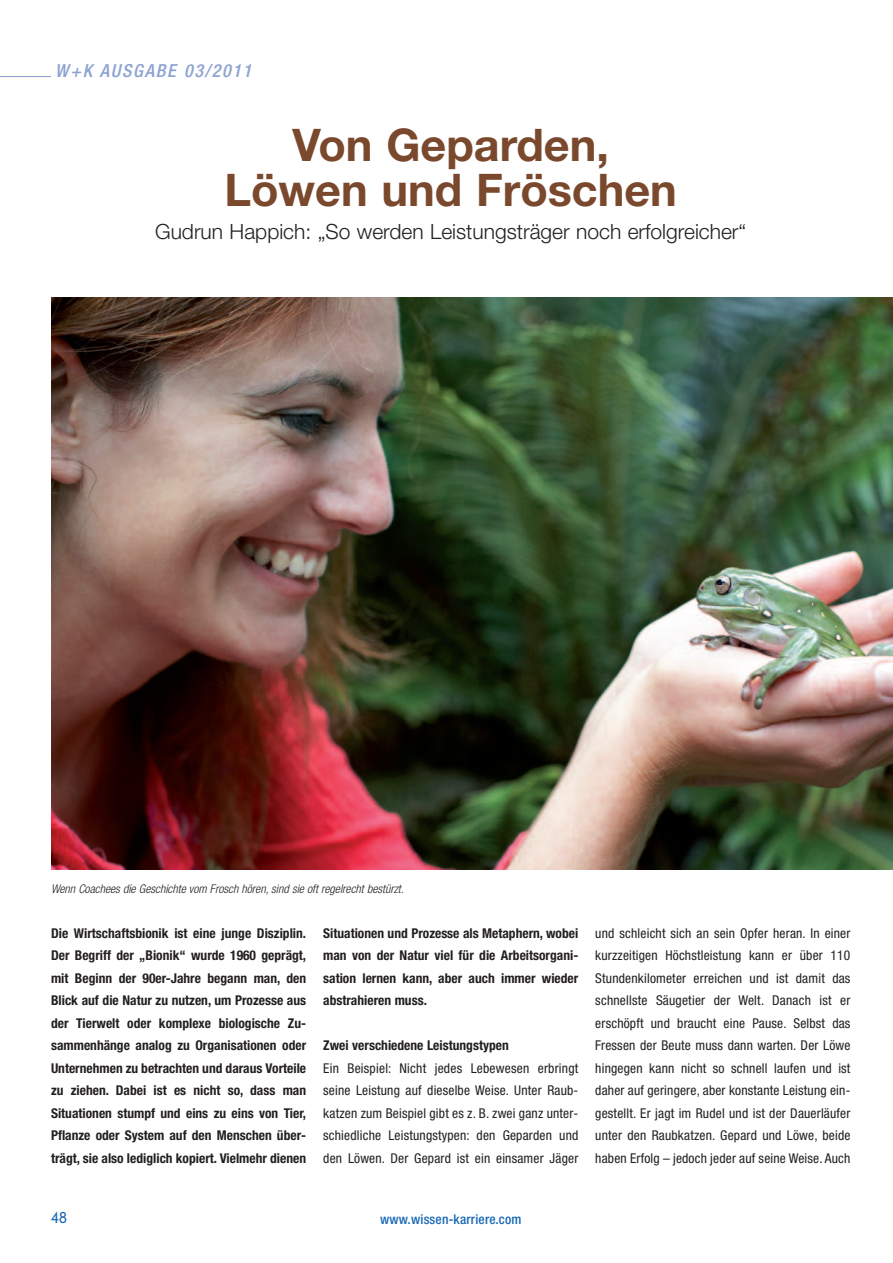
<style>
.page{position:relative;width:893px;height:1263px;background:#fff}
.page>*{position:absolute;margin:0;border:0;box-sizing:border-box;transform-origin:0 0}
.t1{font:700 45px/45px "Helvetica Neue";color:#7a482c;text-align:center}
.t2{font:300 21px "Helvetica Neue";color:#231f20}
.t3{font:italic 500 condensed 18px "Helvetica Neue";letter-spacing:.095em;color:#8ca2d2}
.t4{font:300 15px "DIN Neuzeit Grotesk";color:#1768b4}
.t5{font:condensed 13.5px/22.5px "Helvetica Neue";letter-spacing:.015em;color:#231f20;text-align:justify}
.t6{font:700 condensed 13.5px/22.5px "Helvetica Neue";color:#231f20;text-align:justify}
.t7{font:500 condensed 13.5px "Helvetica Neue";letter-spacing:.015em;color:#1768b4}
.t8{font:italic 300 condensed 12px "Helvetica Neue";color:#231f20}
</style>
<div class="page">
<hr style="left:0;top:76px;width:51px;height:1px;background:#8ca2d2">
<img style="left:51px;top:298px;width:842px;height:572px">
<h3 class="t3" style="left:55px;top:64px;width:198px">W+K AUSGABE 03/2011</h3>
<h1 class="t1" style="left:224px;top:126px;width:454px">Von Geparden,<br>Löwen und Fröschen</h1>
<h2 class="t2" style="left:155px;top:224px;width:593px">Gudrun Happich: „So werden Leistungsträger noch erfolgreicher“</h2>
<p class="t8" style="left:51px;top:884px;width:354px">Wenn Coachees die Geschichte vom Frosch hören, sind sie oft regelrecht bestürzt.</p>
<p class="t6" style="left:51px;top:923px;width:257px">Die Wirtschaftsbionik ist eine junge Disziplin.<br>Der Begriff der „Bionik“ wurde 1960 geprägt, mit Beginn der 90er-Jahre begann man, den Blick auf die Natur zu nutzen, um Prozesse aus der Tierwelt oder komplexe biologische Zu&shy;sammenhänge analog zu Organisationen oder Unternehmen zu betrachten und daraus Vorteile zu ziehen. Dabei ist es nicht so, dass man Situationen stumpf und eins zu eins von Tier, Pflanze oder System auf den Menschen über&shy;trägt, sie also lediglich kopiert. Vielmehr dienen</p>
<p class="t6" style="left:323px;top:923px;width:257px">Situationen und Prozesse als Metaphern, wobei man von der Natur viel für die Arbeitsorgani&shy;sation lernen kann, aber auch immer wieder abstrahieren muss.</p>
<p class="t6" style="left:323px;top:1035px;width:187px">Zwei verschiedene Leistungstypen</p>
<p class="t5" style="left:323px;top:1058px;width:257px">Ein Beispiel: Nicht jedes Lebewesen erbringt seine Leistung auf dieselbe Weise. Unter Raub&shy;katzen zum Beispiel gibt es z. B. zwei ganz unter&shy;schiedliche Leistungstypen: den Geparden und den Löwen. Der Gepard ist ein einsamer Jäger</p>
<p class="t5" style="left:595px;top:923px;width:257px">und schleicht sich an sein Opfer heran. In einer kurzzeitigen Höchstleistung kann er über 110<br>Stundenkilometer erreichen und ist damit das schnellste Säugetier der Welt. Danach ist er erschöpft und braucht eine Pause. Selbst das Fressen der Beute muss dann warten. Der Löwe hingegen kann nicht so schnell laufen und ist daher auf geringere, aber konstante Leistung ein&shy;gestellt. Er jagt im Rudel und ist der Dauerläufer unter den Raubkatzen. Gepard und Löwe, beide haben Erfolg – jedoch jeder auf seine Weise. Auch</p>
<p class="t4" style="left:51px;top:1212px;width:17px">48</p>
<p class="t7" style="left:380px;top:1214px;width:143px">www.wissen-karriere.com</p>
</div>
